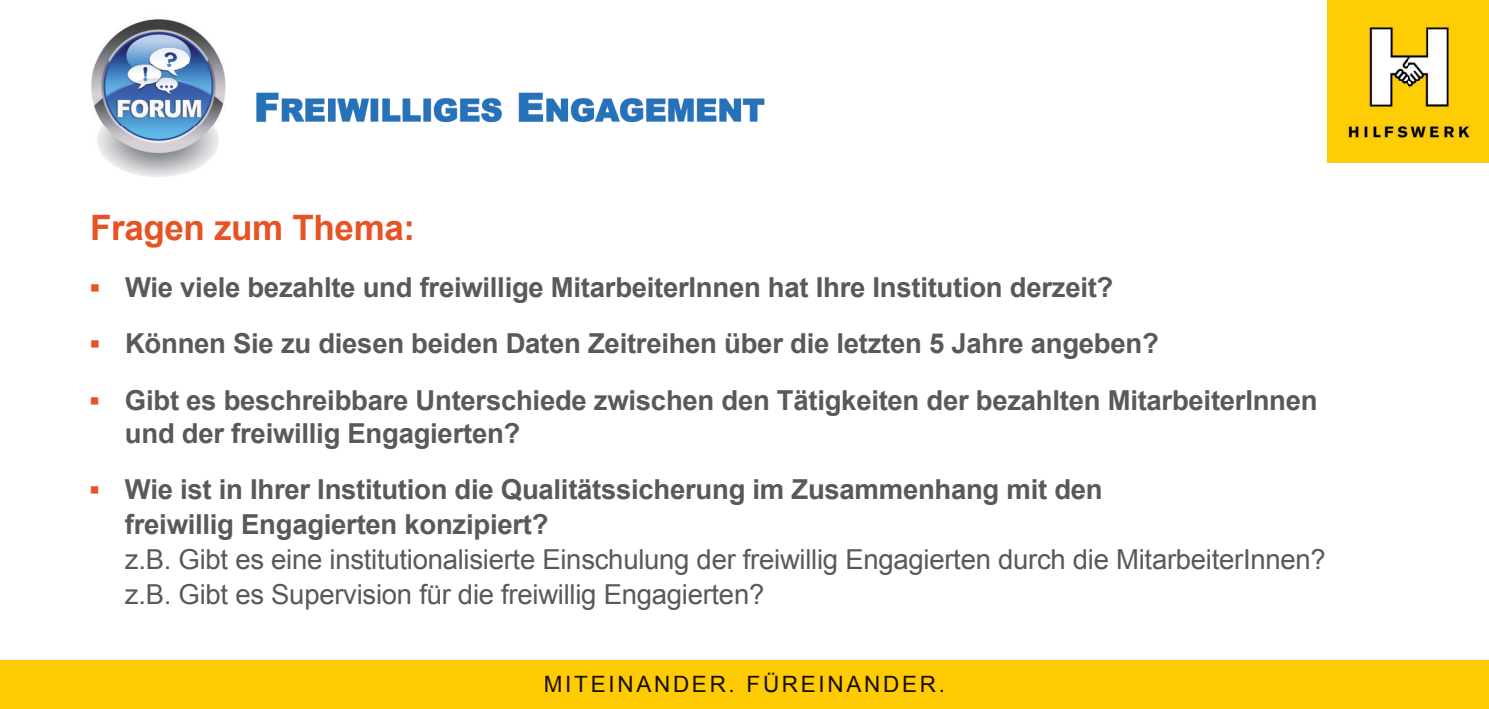
<style>
.page{position:relative;width:1489px;height:709px;background:#fff}
.page>*{position:absolute;margin:0;border:0;box-sizing:border-box;transform-origin:0 0}
.t1{font:700 35px "Arial";letter-spacing:-.01em;color:#e75325}
.t2{font:700 27.5px/32.5px "Arial";letter-spacing:-.01em;color:#58595b}
.t3{font:27.5px/35px "Arial";letter-spacing:-.01em;color:#58595b}
.t4{font:22.5px "Arial";letter-spacing:.12em;color:#1a0f00}
.s1{color:#e75325}
</style>
<div class="page">
<div style="left:0;top:660px;width:1488px;height:49px;background:#ffcb04"></div>
<img style="left:1327px;top:0;width:161px;height:162px">
<img style="left:91px;top:19px;width:135px;height:158px">
<img style="left:256px;top:92px;width:247px;height:31px">
<img style="left:518px;top:92px;width:247px;height:31px">
<p class="t1" style="left:90px;top:204px;width:327px">Fragen zum Thema:</p>
<p class="t2" style="left:90px;top:271px;width:1024px"><span class="s1">▪</span> Wie viele bezahlte und freiwillige MitarbeiterInnen hat Ihre Institution derzeit?</p>
<p class="t2" style="left:90px;top:328px;width:1070px"><span class="s1">▪</span> Können Sie zu diesen beiden Daten Zeitreihen über die letzten 5 Jahre angeben?</p>
<p class="t2" style="left:125px;top:385px;width:1193px;text-indent:-35px"><span class="s1">▪</span> Gibt es beschreibbare Unterschiede zwischen den Tätigkeiten der bezahlten MitarbeiterInnen und der freiwillig Engagierten?</p>
<p class="t2" style="left:125px;top:473px;width:979px;line-height:35px;text-indent:-35px"><span class="s1">▪</span> Wie ist in Ihrer Institution die Qualitätssicherung im Zusammenhang mit den freiwillig Engagierten konzipiert?</p>
<p class="t3" style="left:125px;top:542px;width:1202px">z.B. Gibt es eine institutionalisierte Einschulung der freiwillig Engagierten durch die MitarbeiterInnen? z.B. Gibt es Supervision für die freiwillig Engagierten?</p>
<p class="t4" style="left:544px;top:669px;width:403px">MITEINANDER. FÜREINANDER.</p>
</div>
